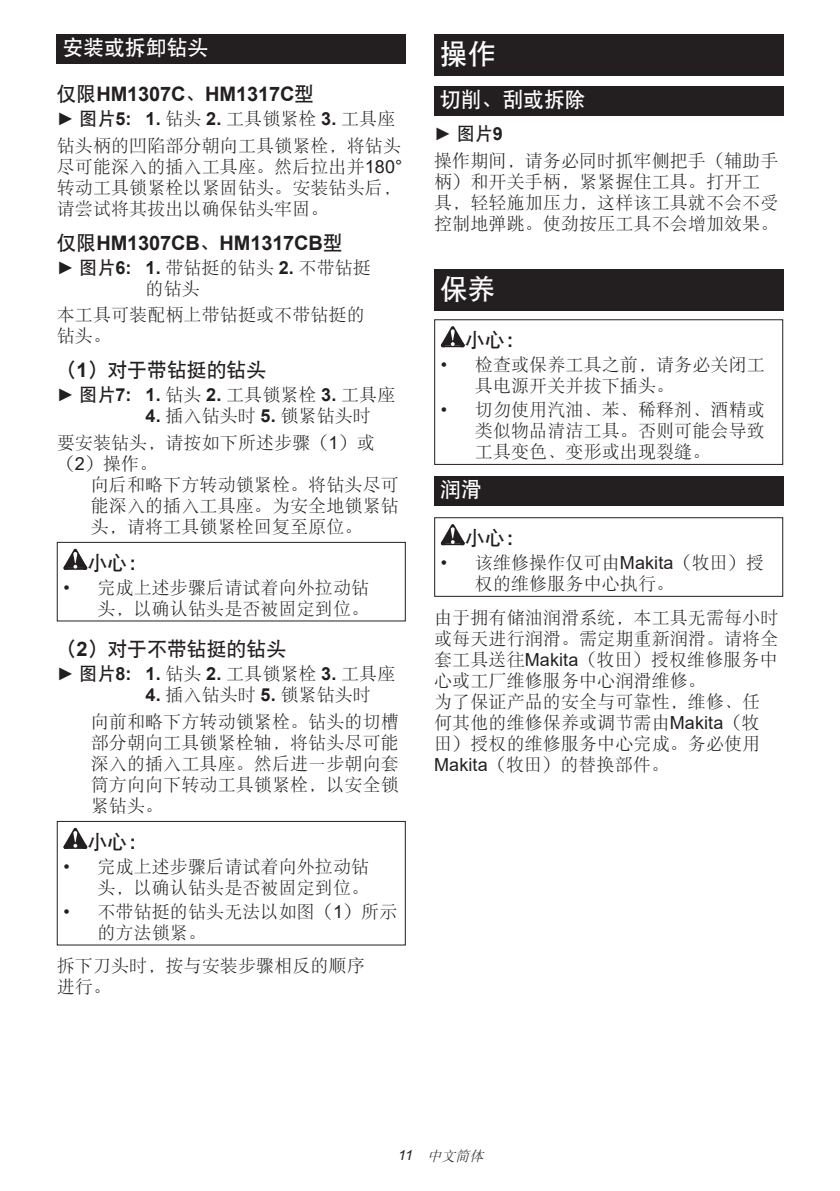
<style>
.page{position:relative;width:840px;height:1191px;background:#fff}
.page>*{position:absolute;margin:0;border:0;box-sizing:border-box;transform-origin:0 0}
.t1{font:28px "DFP Hei W7";color:#fff}
.t2{font:21px "DFP Hei W7";letter-spacing:-.01em;color:#fff}
.t3{font:700 20px "Arial";letter-spacing:-.01em;color:#231f20}
.t4{font:20px "DFP Hei W7";letter-spacing:-.01em;color:#231f20}
.t5{font:18px/21px "DFP Song W3";letter-spacing:.005em;color:#231f20}
.t6{font:18px "DFP Hei W7";color:#231f20}
.t7{font:italic 14px "DFP Song W3";color:#231f20}
.s1{font-family:"DFP Hei W7";font-weight:400}
.s2{font-family:"Arial"}
.s3{font-family:"DFP Hei W7"}
.s4{font-family:"Arial";font-weight:700}
</style>
<div class="page">
<div style="left:57px;top:34px;width:348px;height:29px;background:#231f20"></div>
<svg style="left:63px;top:549px;width:24px;height:21px"></svg>
<div style="left:57px;top:542px;width:348px;height:79px;border:1px solid #231f20"></div>
<svg style="left:63px;top:828px;width:24px;height:21px"></svg>
<div style="left:57px;top:821px;width:348px;height:124px;border:1px solid #231f20"></div>
<div style="left:434px;top:34px;width:348px;height:41px;background:#231f20"></div>
<div style="left:434px;top:86px;width:348px;height:30px;background:#231f20"></div>
<div style="left:434px;top:269px;width:348px;height:41px;background:#231f20"></div>
<svg style="left:440px;top:326px;width:24px;height:21px"></svg>
<div style="left:434px;top:319px;width:348px;height:146px;border:1px solid #231f20"></div>
<div style="left:434px;top:476px;width:348px;height:29px;background:#231f20"></div>
<svg style="left:440px;top:524px;width:24px;height:21px"></svg>
<div style="left:434px;top:517px;width:348px;height:80px;border:1px solid #231f20"></div>
<p class="t2" style="left:62px;top:37px;width:147px">安装或拆卸钻头</p>
<p class="t3" style="left:57px;top:80px;width:259px"><span class="s1">仅限</span>HM1307C<span class="s1">、</span>HM1317C<span class="s1">型</span></p>
<p class="t5" style="left:57px;top:105px;width:345px;line-height:26.8px"><span class="s2">►</span> <span class="s3">图片</span><span class="s4">5: 1.</span> 钻头 <span class="s4">2.</span> 工具锁紧栓 <span class="s4">3.</span> 工具座钻头柄的凹陷部分朝向工具锁紧栓，将钻头</p>
<p class="t5" style="left:57px;top:156px;width:347px;text-align:justify">尽可能深入的插入工具座。然后拉出并<span class="s2">180°</span>转动工具锁紧栓以紧固钻头。安装钻头后，请尝试将其拔出以确保钻头牢固。</p>
<p class="t3" style="left:57px;top:228px;width:287px"><span class="s1">仅限</span>HM1307CB<span class="s1">、</span>HM1317CB<span class="s1">型</span></p>
<p class="t5" style="left:145px;top:256px;width:227px;text-indent:-89px"><span class="s2">►</span> <span class="s3">图片</span><span class="s4">6: 1.</span> 带钻挺的钻头 <span class="s4">2.</span> 不带钻挺的钻头</p>
<p class="t5" style="left:57px;top:304px;width:309px">本工具可装配柄上带钻挺或不带钻挺的钻头。</p>
<p class="t4" style="left:57px;top:360px;width:211px">（<span class="s4">1</span>）对于带钻挺的钻头</p>
<p class="t5" style="left:57px;top:384px;width:340px"><span class="s2">►</span> <span class="s3">图片</span><span class="s4">7: 1.</span> 钻头 <span class="s4">2.</span> 工具锁紧栓 <span class="s4">3.</span> 工具座</p>
<p class="t5" style="left:57px;top:402px;width:319px;line-height:26.8px;text-align:right"><span class="s4">4.</span> 插入钻头时 <span class="s4">5.</span> 锁紧钻头时<br>要安装钻头，请按如下所述步骤（<span class="s2">1</span>）或</p>
<p class="t5" style="left:91px;top:453px;width:309px;text-indent:-34px">（<span class="s2">2</span>）操作。<br>向后和略下方转动锁紧栓。将钻头尽可能深入的插入工具座。为安全地锁紧钻头，请将工具锁紧栓回复至原位。</p>
<p class="t4" style="left:87px;top:552px;width:62px">小心：</p>
<p class="t5" style="left:63px;top:577px;width:307px;text-align:right"><span class="s2">•</span> 完成上述步骤后请试着向外拉动钻头，以确认钻头是否被固定到位。</p>
<p class="t4" style="left:57px;top:639px;width:231px">（<span class="s4">2</span>）对于不带钻挺的钻头</p>
<p class="t5" style="left:57px;top:663px;width:340px"><span class="s2">►</span> <span class="s3">图片</span><span class="s4">8: 1.</span> 钻头 <span class="s4">2.</span> 工具锁紧栓 <span class="s4">3.</span> 工具座</p>
<p class="t5" style="left:91px;top:681px;width:309px;line-height:26.8px;text-indent:55px"><span class="s4">4.</span> 插入钻头时 <span class="s4">5.</span> 锁紧钻头时<br>向前和略下方转动锁紧栓。钻头的切槽</p>
<p class="t5" style="left:91px;top:732px;width:309px;text-align:justify">部分朝向工具锁紧栓轴，将钻头尽可能深入的插入工具座。然后进一步朝向套筒方向向下转动工具锁紧栓，以安全锁紧钻头。</p>
<p class="t4" style="left:87px;top:831px;width:62px">小心：</p>
<p class="t5" style="left:63px;top:855px;width:307px;text-align:right"><span class="s2">•</span> 完成上述步骤后请试着向外拉动钻头，以确认钻头是否被固定到位。</p>
<p class="t5" style="left:97px;top:900px;width:301px;text-indent:-34px"><span class="s2">•</span> 不带钻挺的钻头无法以如图（<span class="s2">1</span>）所示的方法锁紧。</p>
<p class="t5" style="left:57px;top:955px;width:309px">拆下刀头时，按与安装步骤相反的顺序进行。</p>
<h1 class="t1" style="left:439px;top:40px;width:57px">操作</h1>
<p class="t2" style="left:439px;top:89px;width:147px">切削、刮或拆除</p>
<p class="t6" style="left:434px;top:124px;width:70px"><span class="s2">►</span> 图片<span class="s4">9</span></p>
<p class="t5" style="left:434px;top:149px;width:345px">操作期间，请务必同时抓牢侧把手（辅助手柄）和开关手柄，紧紧握住工具。打开工具，轻轻施加压力，这样该工具就不会不受控制地弹跳。使劲按压工具不会增加效果。</p>
<h1 class="t1" style="left:439px;top:275px;width:57px">保养</h1>
<p class="t4" style="left:464px;top:330px;width:62px">小心：</p>
<p class="t5" style="left:474px;top:354px;width:291px;text-indent:-34px"><span class="s2">•</span> 检查或保养工具之前，请务必关闭工具电源开关并拔下插头。</p>
<p class="t5" style="left:474px;top:399px;width:291px;text-align:justify;text-indent:-34px"><span class="s2">•</span> 切勿使用汽油、苯、稀释剂、酒精或类似物品清洁工具。否则可能会导致工具变色、变形或出现裂缝。</p>
<p class="t2" style="left:439px;top:479px;width:43px">润滑</p>
<p class="t4" style="left:464px;top:528px;width:62px">小心：</p>
<p class="t5" style="left:474px;top:552px;width:290px;text-indent:-34px"><span class="s2">•</span> 该维修操作仅可由<span class="s2">Makita</span>（牧田）授权的维修服务中心执行。</p>
<p class="t5" style="left:434px;top:606px;width:345px">由于拥有储油润滑系统，本工具无需每小时或每天进行润滑。需定期重新润滑。请将全套工具送往<span class="s2">Makita</span>（牧田）授权维修服务中心或工厂维修服务中心润滑维修。<br>为了保证产品的安全与可靠性，维修、任何其他的维修保养或调节需由<span class="s2">Makita</span>（牧田）授权的维修服务中心完成。务必使用<br><span class="s2">Makita</span>（牧田）的替换部件。</p>
<p class="t7" style="left:398px;top:1148px;width:90px"><span class="s2">1 1</span> 中文简体</p>
</div>
